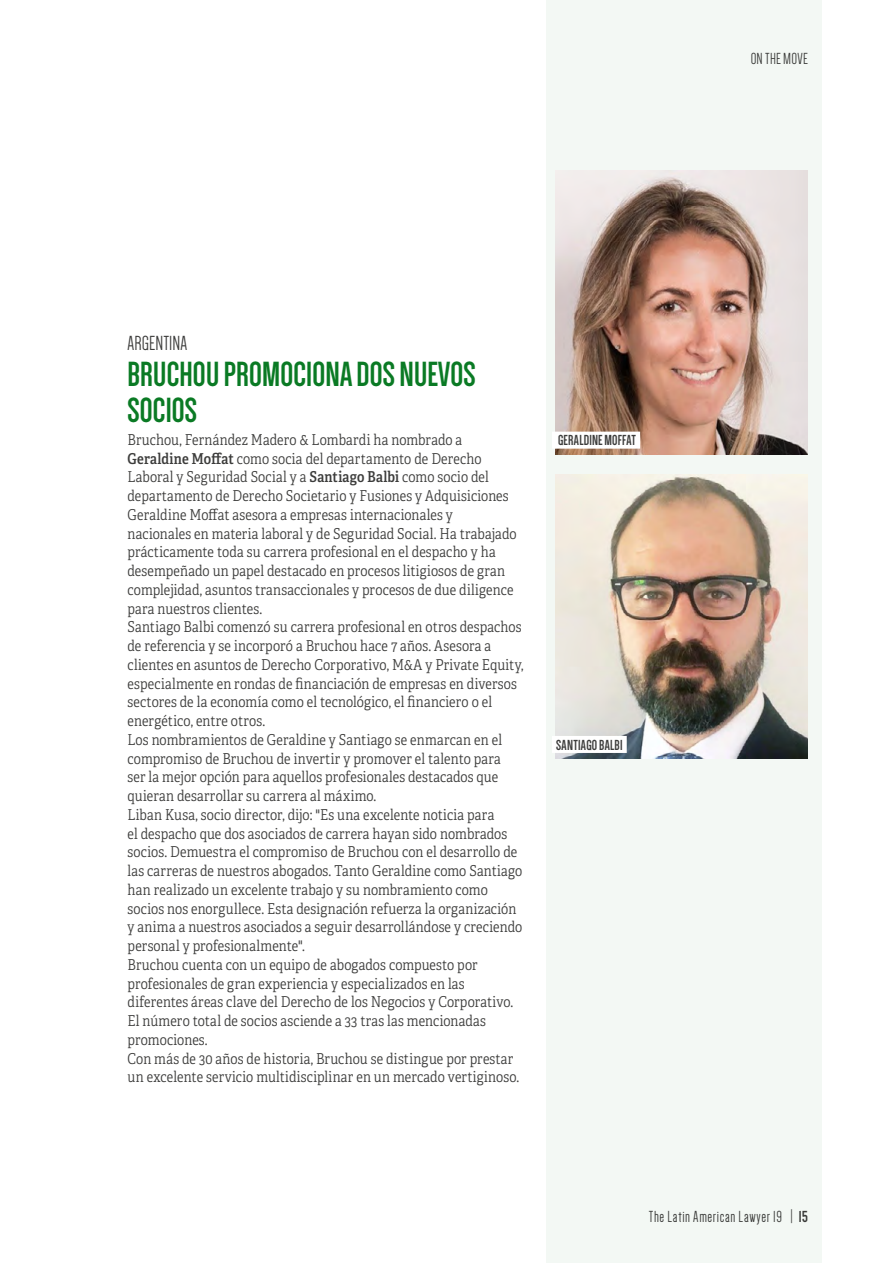
<style>
.page{position:relative;width:893px;height:1263px;background:#fff}
.page>*{position:absolute;margin:0;border:0;box-sizing:border-box;transform-origin:0 0}
.t1{font:700 36px/36px "Dense";letter-spacing:.005em;color:#0a7a24}
.t2{font:21px "Dense";letter-spacing:.005em;color:#3c3c3b}
.t3{font:16.5px "Dense";letter-spacing:.035em;color:#3c3c3b}
.t4{font:16.5px "Dense";letter-spacing:.015em;color:#3c3c3b}
.t5{font:15px/18.8px "Adelle Condensed Lt";letter-spacing:.01em;color:#3c3c3b}
.t6{font:700 15px "Dense";letter-spacing:.02em;color:#3c3c3b}
.s1{font-family:"Adelle Condensed Sb"}
.s2{font-weight:700}
</style>
<div class="page">
<div style="left:546px;top:0;width:276px;height:1263px;background:#f3f8f4"></div>
<img style="left:555px;top:170px;width:253px;height:284px">
<img style="left:555px;top:474px;width:253px;height:284px">
<div style="left:552px;top:432px;width:88px;height:17px;background:#fff"></div>
<div style="left:552px;top:736px;width:75px;height:17px;background:#fff"></div>
<p class="t4" style="left:751px;top:50px;width:59px">ON THE MOVE</p>
<h2 class="t2" style="left:128px;top:332px;width:61px">ARGENTINA</h2>
<h1 class="t1" style="left:128px;top:356px;width:350px">BRUCHOU PROMOCIONA DOS NUEVOS<br>SOCIOS</h1>
<p class="t5" style="left:128px;top:430px;width:397px">Bruchou, Fernández Madero &amp; Lombardi ha nombrado a <span class="s1">Geraldine Moffat</span> como socia del departamento de Derecho Laboral y Seguridad Social y a <span class="s1">Santiago Balbi</span> como socio del departamento de Derecho Societario y Fusiones y Adquisiciones Geraldine Moffat asesora a empresas internacionales y<br>nacionales en materia laboral y de Seguridad Social. Ha trabajado prácticamente toda su carrera profesional en el despacho y ha desempeñado un papel destacado en procesos litigiosos de gran complejidad, asuntos transaccionales y procesos de due diligence para nuestros clientes.<br>Santiago Balbi comenzó su carrera profesional en otros despachos de referencia y se incorporó a Bruchou hace 7 años. Asesora a clientes en asuntos de Derecho Corporativo, M&amp;A y Private Equity, especialmente en rondas de financiación de empresas en diversos sectores de la economía como el tecnológico, el financiero o el energético, entre otros.<br>Los nombramientos de Geraldine y Santiago se enmarcan en el compromiso de Bruchou de invertir y promover el talento para<br>ser la mejor opción para aquellos profesionales destacados que quieran desarrollar su carrera al máximo.<br>Liban Kusa, socio director, dijo: "Es una excelente noticia para<br>el despacho que dos asociados de carrera hayan sido nombrados socios. Demuestra el compromiso de Bruchou con el desarrollo de las carreras de nuestros abogados. Tanto Geraldine como Santiago han realizado un excelente trabajo y su nombramiento como socios nos enorgullece. Esta designación refuerza la organización y anima a nuestros asociados a seguir desarrollándose y creciendo personal y profesionalmente".<br>Bruchou cuenta con un equipo de abogados compuesto por profesionales de gran experiencia y especializados en las diferentes áreas clave del Derecho de los Negocios y Corporativo.<br>El número total de socios asciende a 33 tras las mencionadas promociones.<br>Con más de 30 años de historia, Bruchou se distingue por prestar un excelente servicio multidisciplinar en un mercado vertiginoso.</p>
<p class="t6" style="left:558px;top:433px;width:79px">GERALDINE MOFFAT</p>
<p class="t6" style="left:556px;top:737px;width:68px">SANTIAGO BALBI</p>
<p class="t3" style="left:649px;top:1208px;width:161px">The Latin American Lawyer 19 | <span class="s2">15</span></p>
</div>
